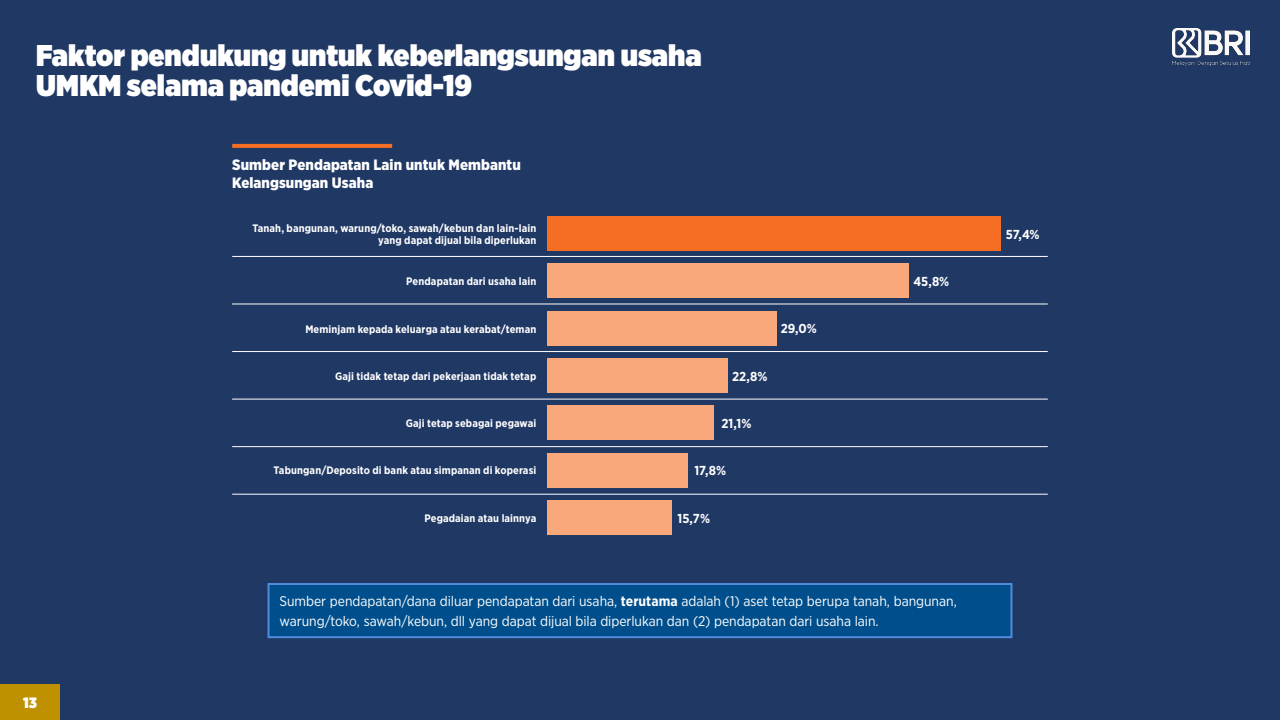
<style>
.page{position:relative;width:1280px;height:720px;background:#203864}
.page>*{position:absolute;margin:0;border:0;box-sizing:border-box;transform-origin:0 0}
.t1{font:900 30px/30px "Gotham Narrow";color:#fff}
.t2{font:900 15px/18px "Gotham Narrow";letter-spacing:.005em;color:#fff}
.t3{font:900 15px "Gotham Narrow";color:#fff}
.t4{font:14px/20px "Gotham Narrow";letter-spacing:-.005em;color:#fff}
.t5{font:700 13px "Gotham Narrow";color:#fff}
.t6{font:700 10.8px/12px "Gotham Narrow";letter-spacing:.01em;color:#fff;text-align:right}
.s1{font-weight:700}
</style>
<div class="page">
<div style="left:0;top:684px;width:60px;height:36px;background:#bf9000"></div>
<img style="left:1172px;top:28px;width:77px;height:38px">
<div style="left:269px;top:584px;width:742px;height:53px;background:#004f8c"></div>
<div style="left:268px;top:583px;width:744px;height:55px;border:2px solid #528bda"></div>
<svg style="left:232px;top:144px;width:160px;height:4px"></svg>
<hr style="left:233px;top:494px;width:815px;height:1px;background:#fff">
<hr style="left:233px;top:446px;width:815px;height:1px;background:#fff">
<hr style="left:233px;top:399px;width:815px;height:1px;background:#fff">
<hr style="left:233px;top:351px;width:815px;height:1px;background:#fff">
<hr style="left:233px;top:304px;width:815px;height:1px;background:#fff">
<hr style="left:233px;top:256px;width:815px;height:1px;background:#fff">
<div style="left:547px;top:500px;width:125px;height:34px;background:#f9a87b"></div>
<div style="left:547px;top:453px;width:141px;height:34px;background:#f9a87b"></div>
<div style="left:547px;top:406px;width:167px;height:34px;background:#f9a87b"></div>
<div style="left:547px;top:358px;width:181px;height:35px;background:#f9a87b"></div>
<div style="left:547px;top:311px;width:230px;height:34px;background:#f9a87b"></div>
<div style="left:547px;top:264px;width:362px;height:34px;background:#f9a87b"></div>
<div style="left:547px;top:217px;width:454px;height:34px;background:#f56e23"></div>
<p class="t1" style="left:36px;top:40px;width:667px">Faktor pendukung untuk keberlangsungan usaha<br>UMKM selama pandemi Covid-19</p>
<p class="t2" style="left:232px;top:155px;width:290px">Sumber Pendapatan Lain untuk Membantu<br>Kelangsungan Usaha</p>
<p class="t6" style="left:252px;top:222px;width:285px">Tanah, bangunan, warung/toko, sawah/kebun dan lain-lain yang dapat dijual bila diperlukan</p>
<p class="t5" style="left:1006px;top:226px;width:35px">57,4%</p>
<p class="t5" style="left:913px;top:273px;width:37px">45,8%</p>
<p class="t5" style="left:781px;top:320px;width:38px">29,0%</p>
<p class="t5" style="left:732px;top:368px;width:37px">22,8%</p>
<p class="t5" style="left:721px;top:415px;width:31px">21,1%</p>
<p class="t5" style="left:695px;top:462px;width:33px">17,8%</p>
<p class="t5" style="left:678px;top:510px;width:34px">15,7%</p>
<p class="t6" style="left:406px;top:275px;width:132px">Pendapatan dari usaha lain</p>
<p class="t6" style="left:305px;top:323px;width:232px">Meminjam kepada keluarga atau kerabat/teman</p>
<p class="t6" style="left:335px;top:370px;width:203px">Gaji tidak tetap dari pekerjaan tidak tetap</p>
<p class="t6" style="left:406px;top:417px;width:132px">Gaji tetap sebagai pegawai</p>
<p class="t6" style="left:274px;top:465px;width:264px">Tabungan/Deposito di bank atau simpanan di koperasi</p>
<p class="t6" style="left:425px;top:512px;width:113px">Pegadaian atau lainnya</p>
<h2 class="t3" style="left:23px;top:693px;width:15px">13</h2>
<p class="t4" style="left:280px;top:591px;width:679px">Sumber pendapatan/dana diluar pendapatan dari usaha, <span class="s1">terutama</span> adalah (1) aset tetap berupa tanah, bangunan, warung/toko, sawah/kebun, dll yang dapat dijual bila diperlukan dan (2) pendapatan dari usaha lain.</p>
</div>
